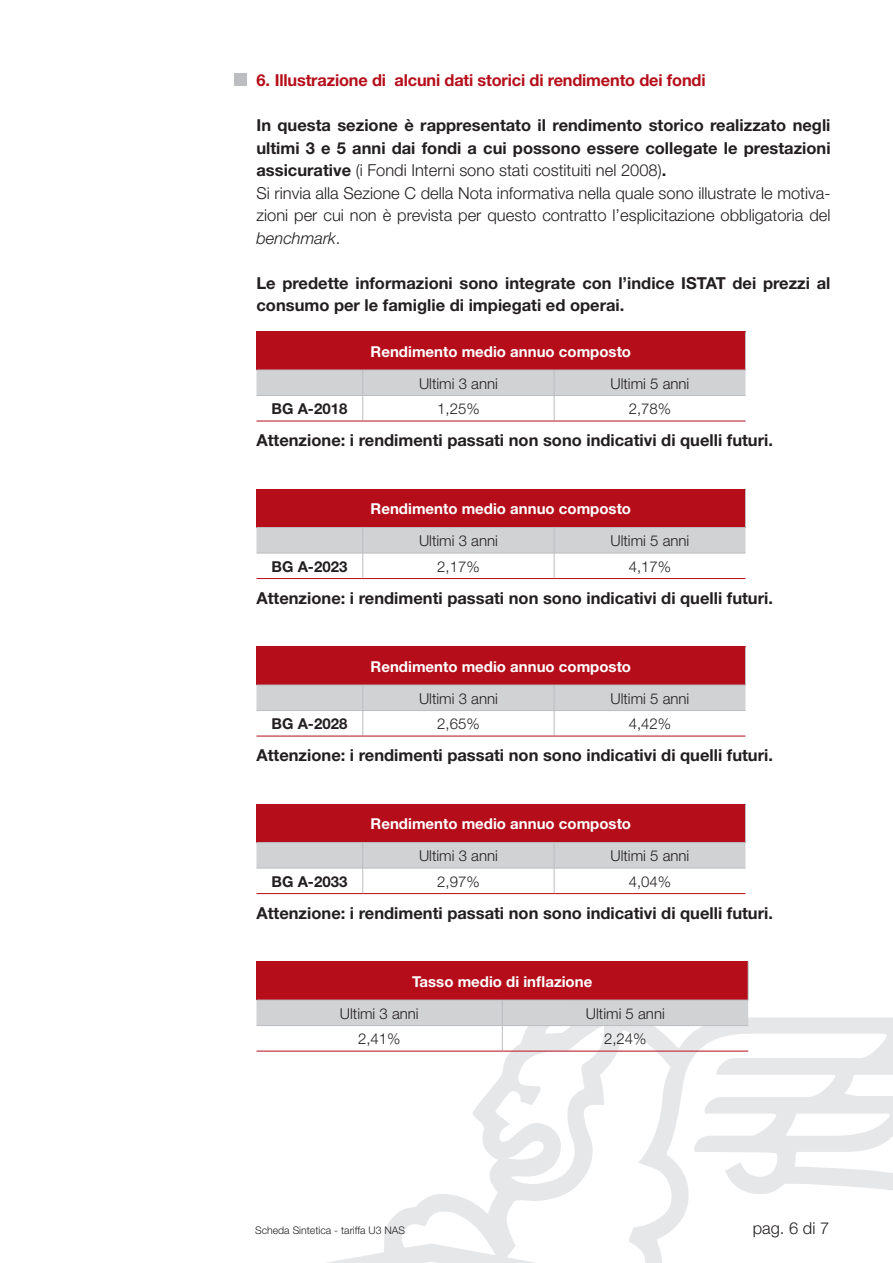
<style>
.page{position:relative;width:893px;height:1263px;background:#fff}
.page>*{position:absolute;margin:0;border:0;box-sizing:border-box;transform-origin:0 0}
.t1{font:700 16.5px/22.5px "Helvetica Neue";color:#231f20}
.t2{font:300 16.5px/22.5px "Helvetica Neue";color:#231f20}
.t3{font:700 16.5px "Helvetica Neue";letter-spacing:-.01em;color:#b50e1a}
.t4{font:300 15px "Helvetica Neue";color:#231f20}
.t5{font:700 15px "Helvetica Neue";color:#fff}
.t6{font:700 15px "Helvetica Neue";color:#231f20}
.t7{font:300 10.5px "Helvetica Neue";color:#231f20}
.s1{font-weight:700}
.s2{font-style:italic}
</style>
<div class="page">
<svg style="left:326px;top:1000px;width:567px;height:263px"></svg>
<div style="left:256px;top:332px;width:489px;height:38px;background:#b50e1a"></div>
<hr style="left:745px;top:332px;width:1px;height:38px;background:#bcbdc0">
<hr style="left:554px;top:370px;width:192px;height:1px;background:#bcbdc0">
<svg style="left:256px;top:370px;width:489px;height:51px"></svg>
<hr style="left:256px;top:421px;width:107px;height:1px;background:#b50e1a">
<hr style="left:363px;top:421px;width:191px;height:1px;background:#b50e1a">
<hr style="left:554px;top:421px;width:191px;height:1px;background:#b50e1a">
<div style="left:256px;top:489px;width:489px;height:38px;background:#b50e1a"></div>
<hr style="left:745px;top:489px;width:1px;height:38px;background:#bcbdc0">
<hr style="left:554px;top:527px;width:192px;height:1px;background:#bcbdc0">
<svg style="left:256px;top:527px;width:489px;height:51px"></svg>
<hr style="left:256px;top:578px;width:107px;height:1px;background:#b50e1a">
<hr style="left:363px;top:578px;width:191px;height:1px;background:#b50e1a">
<hr style="left:554px;top:578px;width:191px;height:1px;background:#b50e1a">
<div style="left:256px;top:647px;width:489px;height:38px;background:#b50e1a"></div>
<hr style="left:745px;top:647px;width:1px;height:38px;background:#bcbdc0">
<hr style="left:554px;top:685px;width:192px;height:1px;background:#bcbdc0">
<svg style="left:256px;top:685px;width:489px;height:51px"></svg>
<hr style="left:256px;top:736px;width:107px;height:1px;background:#b50e1a">
<hr style="left:363px;top:736px;width:191px;height:1px;background:#b50e1a">
<hr style="left:554px;top:736px;width:191px;height:1px;background:#b50e1a">
<div style="left:256px;top:804px;width:489px;height:38px;background:#b50e1a"></div>
<hr style="left:745px;top:804px;width:1px;height:38px;background:#bcbdc0">
<hr style="left:554px;top:842px;width:192px;height:1px;background:#bcbdc0">
<svg style="left:256px;top:842px;width:489px;height:51px"></svg>
<hr style="left:256px;top:893px;width:107px;height:1px;background:#b50e1a">
<hr style="left:363px;top:893px;width:191px;height:1px;background:#b50e1a">
<hr style="left:554px;top:893px;width:191px;height:1px;background:#b50e1a">
<div style="left:256px;top:962px;width:492px;height:38px;background:#b50e1a"></div>
<hr style="left:748px;top:962px;width:1px;height:38px;background:#bcbdc0">
<svg style="left:256px;top:1000px;width:492px;height:51px"></svg>
<hr style="left:256px;top:1051px;width:246px;height:1px;background:#b50e1a">
<hr style="left:502px;top:1051px;width:246px;height:1px;background:#b50e1a">
<div style="left:234px;top:74px;width:13px;height:12px;background:#bcbdc0"></div>
<p class="t3" style="left:256px;top:70px;width:451px">6. Illustrazione di alcuni dati storici di rendimento dei fondi</p>
<p class="t2" style="left:256px;top:114px;width:576px"><span class="s1">In questa sezione è rappresentato il rendimento storico realizzato negli ultimi 3 e 5 anni dai fondi a cui possono essere collegate le prestazioni assicurative</span> (i Fondi Interni sono stati costituiti nel 2008)<span class="s1">.<br></span>Si rinvia alla Sezione C della Nota informativa nella quale sono illustrate le motiva&shy;zioni per cui non è prevista per questo contratto l’esplicitazione obbligatoria del <span class="s2">benchmark</span>.</p>
<p class="t1" style="left:256px;top:271px;width:576px">Le predette informazioni sono integrate con l’indice ISTAT dei prezzi al consumo per le famiglie di impiegati ed operai.</p>
<p class="t5" style="left:371px;top:342px;width:262px">Rendimento medio annuo composto</p>
<p class="t4" style="left:419px;top:374px;width:80px">Ultimi 3 anni</p>
<p class="t4" style="left:610px;top:374px;width:80px">Ultimi 5 anni</p>
<p class="t6" style="left:272px;top:399px;width:77px">BG A-2018</p>
<p class="t4" style="left:437px;top:400px;width:44px">1,25%</p>
<p class="t4" style="left:629px;top:400px;width:44px">2,78%</p>
<p class="t1" style="left:256px;top:429px;width:518px">Attenzione: i rendimenti passati non sono indicativi di quelli futuri.</p>
<p class="t5" style="left:371px;top:499px;width:262px">Rendimento medio annuo composto</p>
<p class="t4" style="left:419px;top:532px;width:80px">Ultimi 3 anni</p>
<p class="t4" style="left:610px;top:532px;width:80px">Ultimi 5 anni</p>
<p class="t6" style="left:272px;top:557px;width:77px">BG A-2023</p>
<p class="t4" style="left:437px;top:557px;width:44px">2,17%</p>
<p class="t4" style="left:629px;top:557px;width:44px">4,17%</p>
<p class="t1" style="left:256px;top:586px;width:518px">Attenzione: i rendimenti passati non sono indicativi di quelli futuri.</p>
<p class="t5" style="left:371px;top:657px;width:262px">Rendimento medio annuo composto</p>
<p class="t4" style="left:419px;top:689px;width:80px">Ultimi 3 anni</p>
<p class="t4" style="left:610px;top:689px;width:80px">Ultimi 5 anni</p>
<p class="t6" style="left:272px;top:714px;width:77px">BG A-2028</p>
<p class="t4" style="left:437px;top:715px;width:44px">2,65%</p>
<p class="t4" style="left:629px;top:715px;width:44px">4,42%</p>
<p class="t1" style="left:256px;top:744px;width:518px">Attenzione: i rendimenti passati non sono indicativi di quelli futuri.</p>
<p class="t5" style="left:371px;top:814px;width:262px">Rendimento medio annuo composto</p>
<p class="t4" style="left:419px;top:847px;width:80px">Ultimi 3 anni</p>
<p class="t4" style="left:610px;top:847px;width:80px">Ultimi 5 anni</p>
<p class="t6" style="left:272px;top:872px;width:77px">BG A-2033</p>
<p class="t4" style="left:437px;top:872px;width:44px">2,97%</p>
<p class="t4" style="left:629px;top:872px;width:44px">4,04%</p>
<p class="t1" style="left:256px;top:901px;width:518px">Attenzione: i rendimenti passati non sono indicativi di quelli futuri.</p>
<p class="t5" style="left:412px;top:972px;width:182px">Tasso medio di inflazione</p>
<p class="t4" style="left:340px;top:1004px;width:80px">Ultimi 3 anni</p>
<p class="t4" style="left:586px;top:1004px;width:80px">Ultimi 5 anni</p>
<p class="t4" style="left:358px;top:1030px;width:44px">2,41%</p>
<p class="t4" style="left:604px;top:1030px;width:44px">2,24%</p>
<p class="t7" style="left:255px;top:1224px;width:151px">Scheda Sintetica - tariffa U3 NAS</p>
<p class="t2" style="left:753px;top:1216px;width:78px">pag. 6 di 7</p>
</div>
